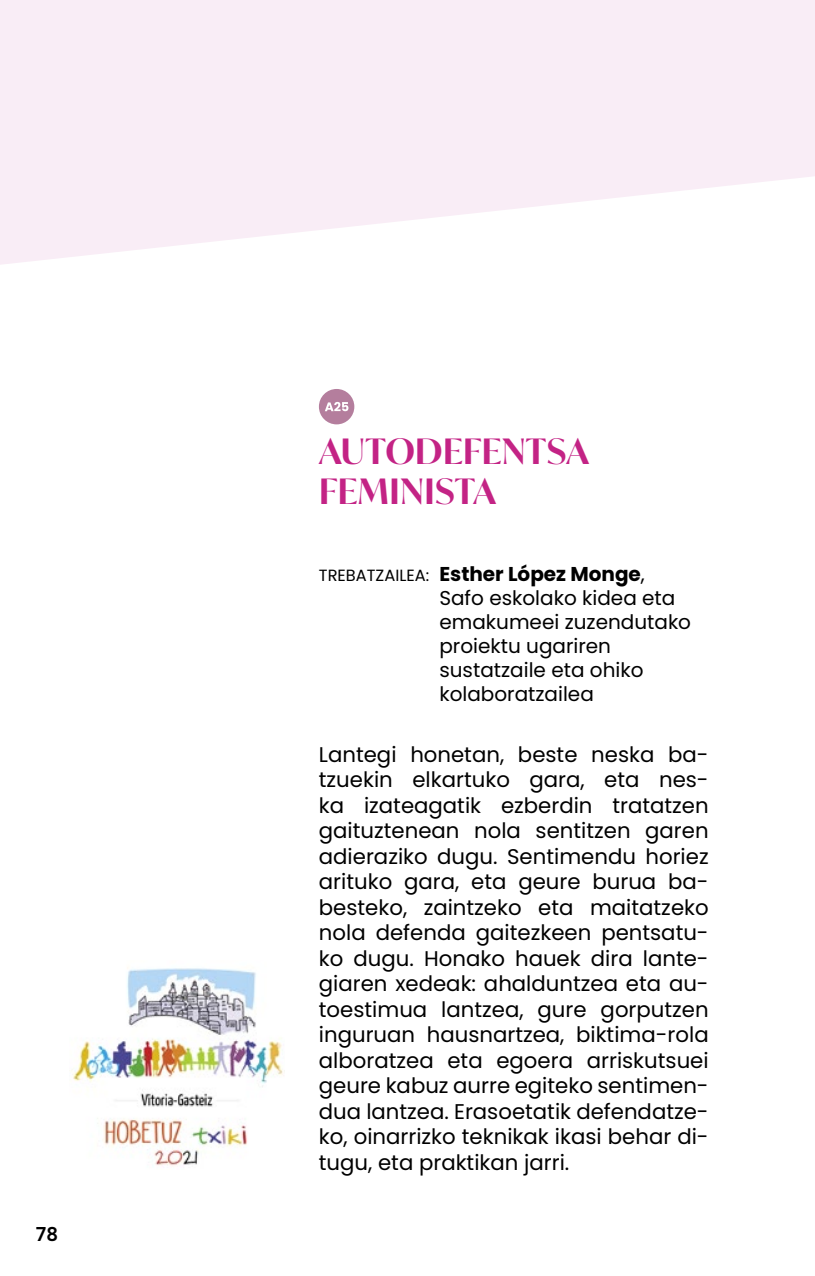
<style>
.page{position:relative;width:815px;height:1276px;background:#fff}
.page>*{position:absolute;margin:0;border:0;box-sizing:border-box;transform-origin:0 0}
.TITULAR-FEMINISMO-MO{font:600 35px/40px "Ivy Mode";letter-spacing:.01em;color:#c32385}
.CUERPO-TEXTO-JUSTIFI{font:21.25px/25.5px "Poppins";color:#000;text-align:justify}
.TABLA-CARGO{font:20px/24px "Poppins";color:#000}
.t1{font:500 20px "Noway";color:#000}
.TABLA-PONENTE{font:16.25px "Poppins";color:#000}
.s1{font-weight:700}
</style>
<div class="page">
<svg style="left:0;top:0;width:815px;height:265px;fill:#f9edf6"></svg>
<img style="left:71px;top:967px;width:214px;height:199px">
<div style="left:319px;top:389px;width:35px;height:35px;background:#b47e9d;border-radius:50%"></div>
<svg style="left:325px;top:402px;width:23px;height:9px"></svg>
<p class="t1" style="left:35px;top:1219px;width:24px">78</p>
<p class="TITULAR-FEMINISMO-MO" style="left:319px;top:431px;width:271px">AUTODEFENTSA<br>FEMINISTA</p>
<p class="TABLA-PONENTE" style="left:319px;top:565px;width:112px">TREBATZAILEA:</p>
<p class="TABLA-CARGO" style="left:439px;top:561px;width:253px"><span class="s1">Esther López Monge</span>,<br>Safo eskolako kidea eta emakumeei zuzendutako</p>
<p class="TABLA-CARGO" style="left:439px;top:633px;width:206px">proiektu ugariren sustatzaile eta ohiko kolaboratzailea</p>
<p class="CUERPO-TEXTO-JUSTIFI" style="left:319px;top:741px;width:391px">Lantegi honetan, beste neska ba&shy;tzuekin elkartuko gara, eta nes&shy;ka izateagatik ezberdin tratatzen gaituztenean nola sentitzen garen adieraziko dugu. Sentimendu horiez arituko gara, eta geure burua ba&shy;besteko, zaintzeko eta maitatzeko nola defenda gaitezkeen pentsatu&shy;ko dugu. Honako hauek dira lante&shy;giaren xedeak: ahalduntzea eta au&shy;toestimua lantzea, gure gorputzen inguruan hausnartzea, biktima-rola alboratzea eta egoera arriskutsuei geure kabuz aurre egiteko sentimen&shy;dua lantzea. Erasoetatik defendatze&shy;ko, oinarrizko teknikak ikasi behar di&shy;tugu, eta praktikan jarri.</p>
</div>
